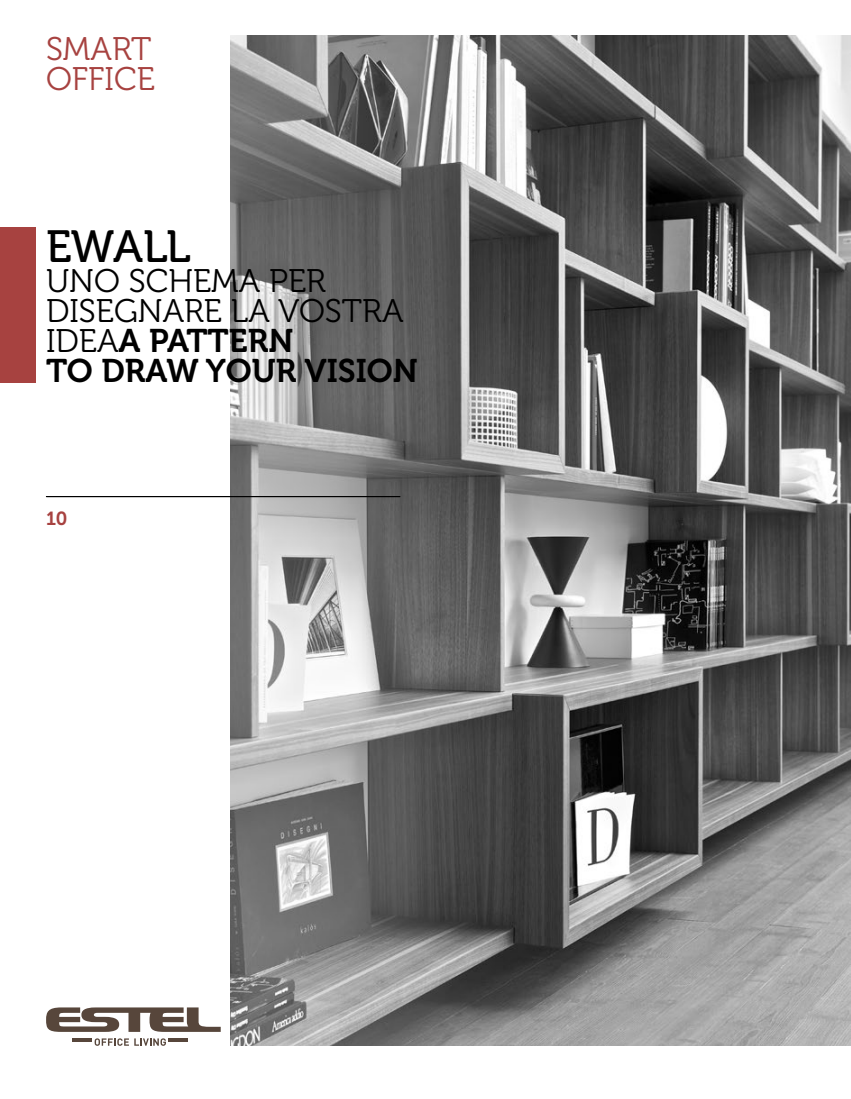
<style>
.page{position:relative;width:851px;height:1099px;background:#fff}
.page>*{position:absolute;margin:0;border:0;box-sizing:border-box;transform-origin:0 0}
.t1{font:45px "Museo 500";letter-spacing:-.025em;color:#000}
.t2{font:32.62px/29.9px "Museo 300";color:#000}
.t3{font:32.62px/29.9px "Museo 700";color:#000}
.t4{font:32.62px/29.9px "Museo 300";color:#a74240}
.t5{font:18.88px "Museo 700";color:#a74240}
.s1{font-family:"Museo 300"}
</style>
<div class="page">
<div style="left:0;top:227px;width:35px;height:155px;background:#a74240"></div>
<img style="left:230px;top:35px;width:620px;height:1010px">
<svg style="left:46px;top:496px;width:354px;height:1px"></svg>
<svg style="left:46px;top:1007px;width:175px;height:24px"></svg>
<hr style="left:169px;top:1038px;width:19px;height:3px;background:#57463b">
<hr style="left:73px;top:1038px;width:19px;height:3px;background:#57463b">
<svg style="left:95px;top:1038px;width:71px;height:7px"></svg>
<p class="t4" style="left:46px;top:34px;width:110px">SMART<br>OFFICE</p>
<h1 class="t1" style="left:46px;top:222px;width:146px">EWALL</h1>
<p class="t2" style="left:46px;top:267px;width:358px">UNO SCHEMA PER<br>DISEGNARE LA VOSTRA</p>
<p class="t3" style="left:46px;top:326px;width:373px"><span class="s1">IDEA</span>A PATTERN<br>TO DRAW YOUR VISION</p>
<p class="t5" style="left:46px;top:507px;width:23px">10</p>
</div>
